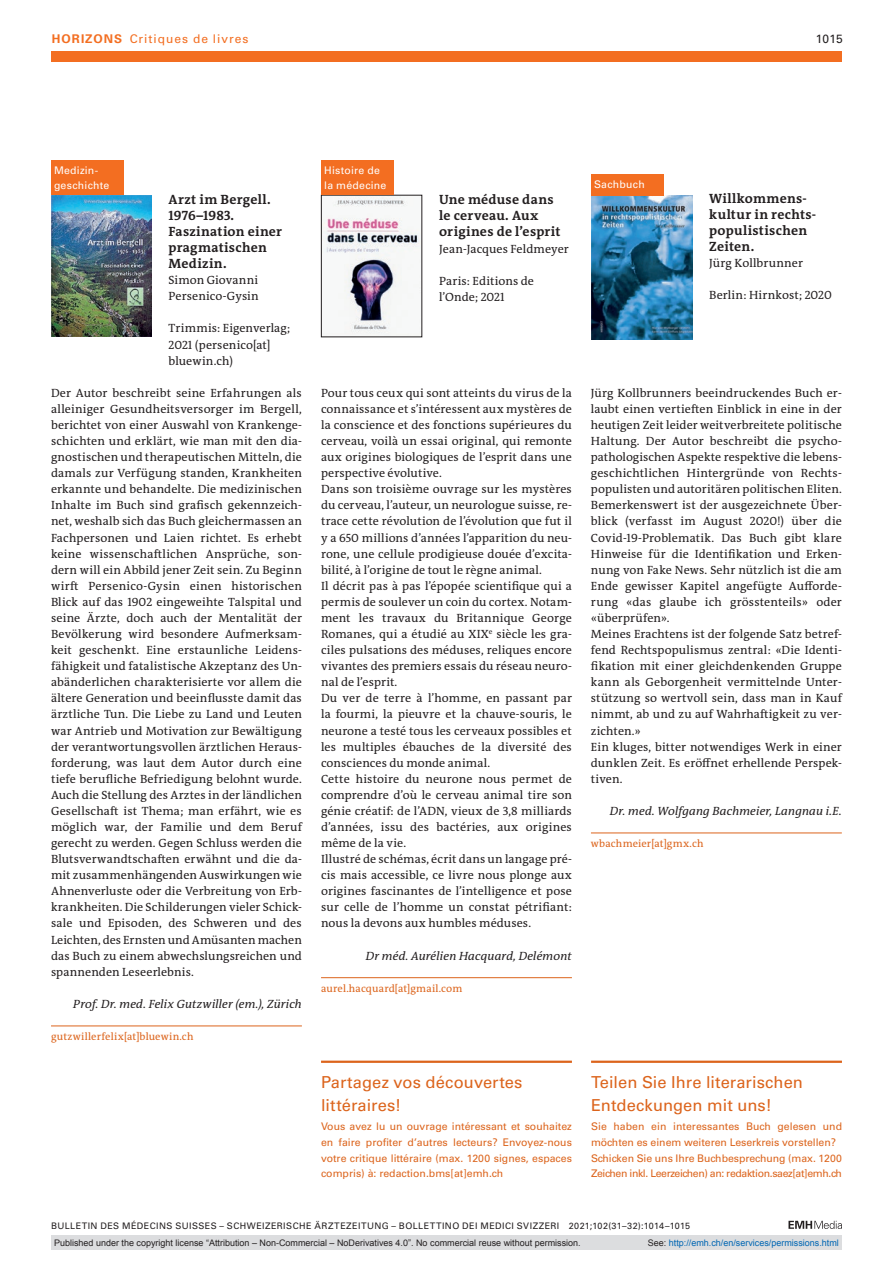
<style>
.page{position:relative;width:893px;height:1263px;background:#fff}
.page>*{position:absolute;margin:0;border:0;box-sizing:border-box;transform-origin:0 0}
.boxed-title-line{font:16.5px/22.5px "Univers LT Std";letter-spacing:.005em;color:#dc641c}
.section-h2{font:700 13.5px/16px "The Antiqua B W7";letter-spacing:.02em;color:#231f20}
.section-pn{font:12px/16px "The Antiqua B W5 Plain";letter-spacing:.01em;color:#231f20;text-align:justify}
.author-notes{font:italic 12px "The Antiqua B W5 Plain";letter-spacing:.01em;color:#231f20}
.ressort{font:12px "Univers LT Std";letter-spacing:.085em;color:#f36e21}
.ressort-2{font:12px "Univers LT Std";color:#231f20}
.boxed-text{font:10.5px/15.8px "Univers LT Std";letter-spacing:-.005em;color:#dc641c}
.boxed-text-2{font:10.5px/15.8px "Univers LT Std";letter-spacing:-.035em;color:#dc641c}
.section-ps{font:10.5px "The Antiqua B W5 Plain";letter-spacing:.015em;color:#dc641c}
.fig-caption{font:10.5px/14.2px "Univers LT Std";letter-spacing:.025em;color:#fff}
.t1{font:9px "Arial";color:#231f20}
.fusszeile{font:9px "Univers LT Std";letter-spacing:.045em;color:#231f20}
.t2{font:9px "Arial";color:#0066b3}
.s1{font-weight:700}
.s2{color:#231f20}
</style>
<div class="page">
<svg style="left:788px;top:1221px;width:54px;height:8px"></svg>
<hr style="left:321px;top:977px;width:251px;height:1px;background:#dc641c">
<hr style="left:591px;top:833px;width:251px;height:1px;background:#dc641c">
<img style="left:323px;top:197px;width:97px;height:138px">
<div style="left:321px;top:195px;width:101px;height:142px;border:1px solid #231f20"></div>
<div style="left:321px;top:160px;width:73px;height:35px;background:#f36e21"></div>
<img style="left:591px;top:195px;width:101px;height:144px">
<div style="left:591px;top:174px;width:72px;height:21px;background:#f36e21"></div>
<hr style="left:51px;top:1026px;width:251px;height:1px;background:#dc641c">
<img style="left:51px;top:195px;width:101px;height:141px">
<div style="left:51px;top:160px;width:72px;height:35px;background:#f36e21"></div>
<div style="left:51px;top:51px;width:791px;height:11px;background:#f36e21"></div>
<hr style="left:591px;top:1060px;width:251px;height:3px;background:#dc641c">
<hr style="left:321px;top:1060px;width:251px;height:3px;background:#dc641c">
<div style="left:51px;top:1235px;width:791px;height:15px;background:#dcdddf"></div>
<p class="ressort" style="left:52px;top:31px;width:198px"><span class="s1">HORIZONS</span> Critiques de livres</p>
<p class="ressort-2" style="left:816px;top:31px;width:29px">1015</p>
<p class="fig-caption" style="left:54px;top:164px;width:57px">Medizin&shy;geschichte</p>
<p class="section-h2" style="left:169px;top:191px;width:115px">Arzt im Bergell.<br>1976–1983.<br>Faszination einer pragmatischen<br>Medizin.</p>
<p class="section-pn" style="left:169px;top:272px;width:92px">Simon Giovanni<br>Persenico-Gysin</p>
<p class="section-pn" style="left:169px;top:320px;width:123px;text-align:left">Trimmis: Eigenverlag;<br>2021 (persenico[at] bluewin.ch)</p>
<p class="section-pn" style="left:51px;top:385px;width:252px">Der Autor beschreibt seine Erfahrungen als alleiniger Gesundheitsversorger im Bergell, berichtet von einer Auswahl von Krankenge&shy;schichten und erklärt, wie man mit den dia&shy;gnostischen und therapeutischen Mitteln, die damals zur Verfügung standen, Krankheiten erkannte und behandelte. Die medizinischen Inhalte im Buch sind grafisch gekennzeich&shy;net, weshalb sich das Buch gleichermassen an Fachpersonen und Laien richtet. Es erhebt keine wissenschaftlichen Ansprüche, son&shy;dern will ein Abbild jener Zeit sein. Zu Beginn wirft Persenico-Gysin einen historischen Blick auf das 1902 eingeweihte Talspital und seine Ärzte, doch auch der Mentalität der Bevölkerung wird besondere Aufmerksam&shy;keit geschenkt. Eine erstaunliche Leidens&shy;fähigkeit und fatalistische Akzeptanz des Un&shy;abänderlichen charakterisierte vor allem die ältere Generation und beeinflusste damit das ärztliche Tun. Die Liebe zu Land und Leuten war Antrieb und Motivation zur Bewältigung der verantwortungsvollen ärztlichen Heraus&shy;forderung, was laut dem Autor durch eine tiefe berufliche Befriedigung belohnt wurde.<br>Auch die Stellung des Arztes in der ländlichen Gesellschaft ist Thema; man erfährt, wie es möglich war, der Familie und dem Beruf gerecht zu werden. Gegen Schluss werden die Blutsverwandtschaften erwähnt und die da&shy;mit zusammenhängenden Auswirkungen wie Ahnenverluste oder die Verbreitung von Erb&shy;krankheiten. Die Schilderungen vieler Schick&shy;sale und Episoden, des Schweren und des Leichten, des Ernsten und Amüsanten machen das Buch zu einem abwechslungsreichen und spannenden Leseerlebnis.</p>
<p class="author-notes" style="left:73px;top:996px;width:230px">Prof. Dr. med. Felix Gutzwiller (em.), Zürich</p>
<p class="section-ps" style="left:51px;top:1030px;width:144px">gutzwillerfelix[at]bluewin.ch</p>
<p class="fig-caption" style="left:324px;top:164px;width:64px">Histoire de la médecine</p>
<p class="section-h2" style="left:439px;top:192px;width:123px">Une méduse dans le cerveau. Aux origines de l’esprit</p>
<p class="section-pn" style="left:439px;top:241px;width:131px">Jean-Jacques Feldmeyer</p>
<p class="section-pn" style="left:439px;top:273px;width:96px">Paris: Editions de l’Onde; 2021</p>
<p class="section-pn" style="left:321px;top:385px;width:252px">Pour tous ceux qui sont atteints du virus de la connaissance et s’intéressent aux mystères de la conscience et des fonctions supérieures du cerveau, voilà un essai original, qui remonte aux origines biologiques de l’esprit dans une perspective évolutive.</p>
<p class="section-pn" style="left:321px;top:481px;width:252px">Dans son troisième ouvrage sur les mystères du cerveau, l’auteur, un neurologue suisse, re&shy;trace cette révolution de l’évolution que fut il y a 650 millions d’années l’apparition du neu&shy;rone, une cellule prodigieuse douée d’excita&shy;bilité, à l’origine de tout le règne animal.</p>
<p class="section-pn" style="left:321px;top:578px;width:252px">Il décrit pas à pas l’épopée scientifique qui a permis de soulever un coin du cortex. Notam&shy;ment les travaux du Britannique George Romanes, qui a étudié au XIX<sup>e</sup> siècle les gra&shy;ciles pulsations des méduses, reliques encore vivantes des premiers essais du réseau neuro&shy;nal de l’esprit.</p>
<p class="section-pn" style="left:321px;top:690px;width:252px">Du ver de terre à l’homme, en passant par la fourmi, la pieuvre et la chauve-souris, le neurone a testé tous les cerveaux possibles et les multiples ébauches de la diversité des consciences du monde animal.</p>
<p class="section-pn" style="left:321px;top:771px;width:252px">Cette histoire du neurone nous permet de comprendre d’où le cerveau animal tire son génie créatif: de l’ADN, vieux de 3,8 milliards d’années, issu des bactéries, aux origines même de la vie.</p>
<p class="section-pn" style="left:321px;top:851px;width:252px">Illustré de schémas, écrit dans un langage pré&shy;cis mais accessible, ce livre nous plonge aux origines fascinantes de l’intelligence et pose sur celle de l’homme un constat pétrifiant: nous la devons aux humbles méduses.</p>
<p class="author-notes" style="left:366px;top:948px;width:207px">Dr méd. Aurélien Hacquard, Delémont</p>
<p class="section-ps" style="left:321px;top:981px;width:143px">aurel.hacquard[at]gmail.com</p>
<p class="boxed-title-line" style="left:321px;top:1071px;width:203px">Partagez vos découvertes littéraires!</p>
<p class="boxed-text" style="left:321px;top:1118px;width:252px;text-align:justify">Vous avez lu un ouvrage intéressant et souhaitez en faire profiter d’autres lecteurs? Envoyez-nous votre critique littéraire (max. 1200 signes, espaces compris) à: redaction.bms[at]emh.ch</p>
<p class="fig-caption" style="left:594px;top:178px;width:52px">Sachbuch</p>
<p class="section-h2" style="left:709px;top:190px;width:108px">Willkommens&shy;kultur in rechts&shy;populistischen<br>Zeiten.</p>
<p class="section-pn" style="left:709px;top:255px;width:95px">Jürg Kollbrunner</p>
<p class="section-pn" style="left:709px;top:287px;width:124px">Berlin: Hirnkost; 2020</p>
<p class="section-pn" style="left:591px;top:385px;width:252px">Jürg Kollbrunners beeindruckendes Buch er&shy;laubt einen vertieften Einblick in eine in der heutigen Zeit leider weitverbreitete politische Haltung. Der Autor beschreibt die psycho&shy;pathologischen Aspekte respektive die lebens&shy;geschichtlichen Hintergründe von Rechts&shy;populisten und autoritären politischen Eliten.<br>Bemerkenswert ist der ausgezeichnete Über&shy;blick (verfasst im August 2020!) über die Covid-19-Problematik. Das Buch gibt klare Hinweise für die Identifikation und Erken&shy;nung von Fake News. Sehr nützlich ist die am Ende gewisser Kapitel angefügte Aufforde&shy;rung «das glaube ich grösstenteils» oder «überprüfen».</p>
<p class="section-pn" style="left:591px;top:626px;width:252px">Meines Erachtens ist der folgende Satz betref&shy;fend Rechtspopulismus zentral: «Die Identi&shy;fikation mit einer gleichdenkenden Gruppe kann als Geborgenheit vermittelnde Unter&shy;stützung so wertvoll sein, dass man in Kauf nimmt, ab und zu auf Wahrhaftigkeit zu ver&shy;zichten.»</p>
<p class="section-pn" style="left:591px;top:739px;width:252px">Ein kluges, bitter notwendiges Werk in einer dunklen Zeit. Es eröffnet erhellende Perspek&shy;tiven.</p>
<p class="author-notes" style="left:610px;top:803px;width:233px">Dr. med. Wolfgang Bachmeier, Langnau i.E.</p>
<p class="section-ps" style="left:591px;top:837px;width:114px">wbachmeier[at]gmx.ch</p>
<p class="boxed-title-line" style="left:591px;top:1071px;width:213px">Teilen Sie Ihre literarischen<br>Entdeckungen mit uns!</p>
<p class="boxed-text" style="left:591px;top:1118px;width:252px">Sie haben ein interessantes Buch gelesen und möchten es einem weiteren Leserkreis vorstellen?</p>
<p class="boxed-text-2" style="left:591px;top:1150px;width:252px">Schicken Sie uns Ihre Buchbesprechung (max. 1200<br>Zeichen inkl. Leerzeichen) an: redaktion.saez[at]emh.ch</p>
<p class="fusszeile" style="left:51px;top:1220px;width:641px">BULLETIN DES MÉDECINS SUISSES – SCHWEIZERISCHE ÄRZTEZEITUNG – BOLLETTINO DEI MEDICI SVIZZERI 2021;102(31–32):1014–1015</p>
<p class="t1" style="left:54px;top:1237px;width:528px">Published under the copyright license “Attribution – Non-Commercial – NoDerivatives 4.0”. No commercial reuse without permission.</p>
<p class="t2" style="left:648px;top:1237px;width:193px"><span class="s2">See:</span> http://emh.ch/en/services/permissions.html</p>
</div>
